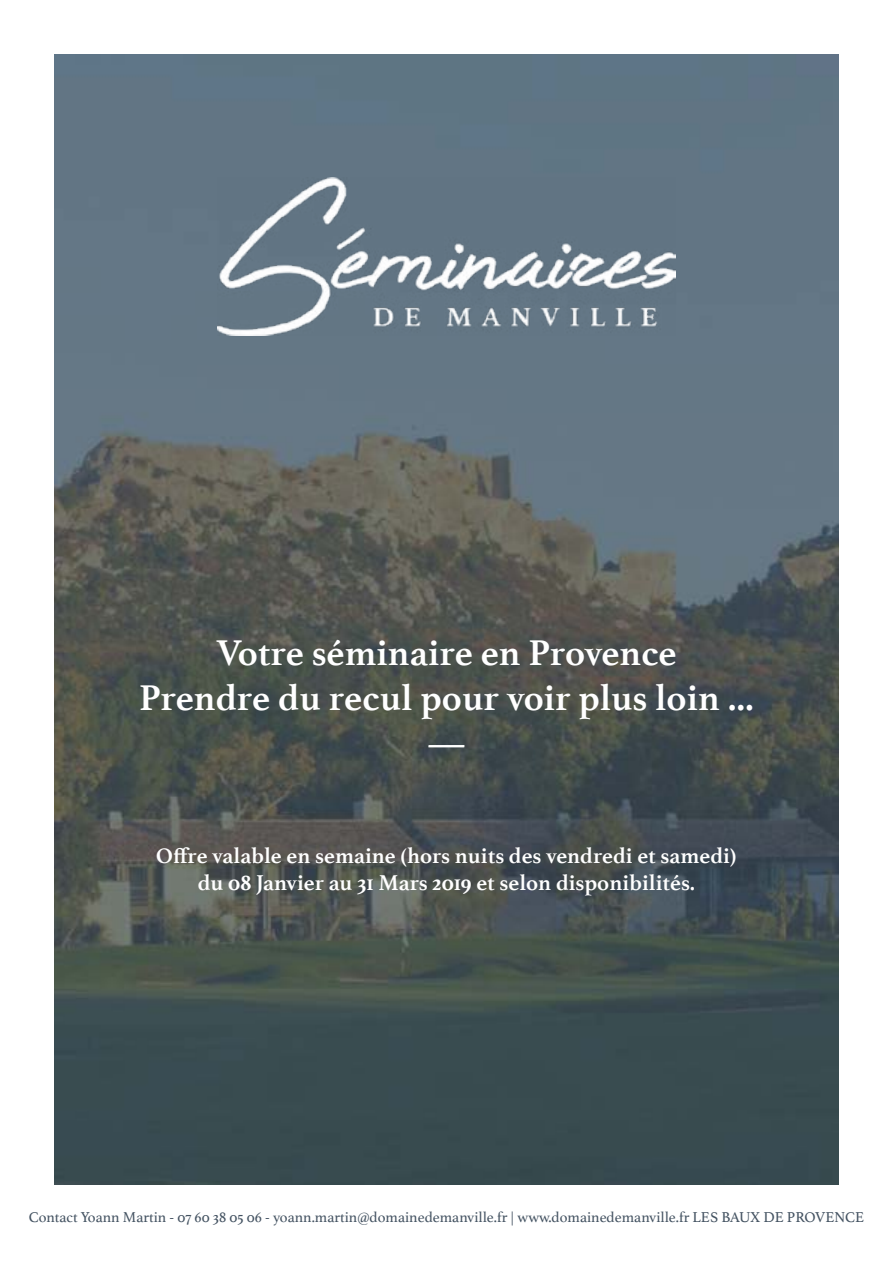
<style>
.page{position:relative;width:893px;height:1263px;background:#fff}
.page>*{position:absolute;margin:0;border:0;box-sizing:border-box;transform-origin:0 0}
.t1{font:700 37.5px/45px "Athelas";color:#fff;text-align:center}
.t2{font:700 22.5px/27px "Athelas";color:#fff;text-align:center}
.t3{font:15px "Athelas";color:#435261}
</style>
<div class="page">
<img style="left:54px;top:54px;width:785px;height:1130px">
<img style="left:218px;top:178px;width:457px;height:158px">
<h1 class="t1" style="left:139px;top:629px;width:616px">Votre séminaire en Provence<br>Prendre du recul pour voir plus loin ... —</h1>
<h2 class="t2" style="left:156px;top:841px;width:582px">Offre valable en semaine (hors nuits des vendredi et samedi) du 08 Janvier au 31 Mars 2019 et selon disponibilités.</h2>
<p class="t3" style="left:29px;top:1205px;width:837px">Contact Yoann Martin - 07 60 38 05 06 - yoann.martin@domainedemanville.fr | www.domainedemanville.fr LES BAUX DE PROVENCE</p>
</div>
